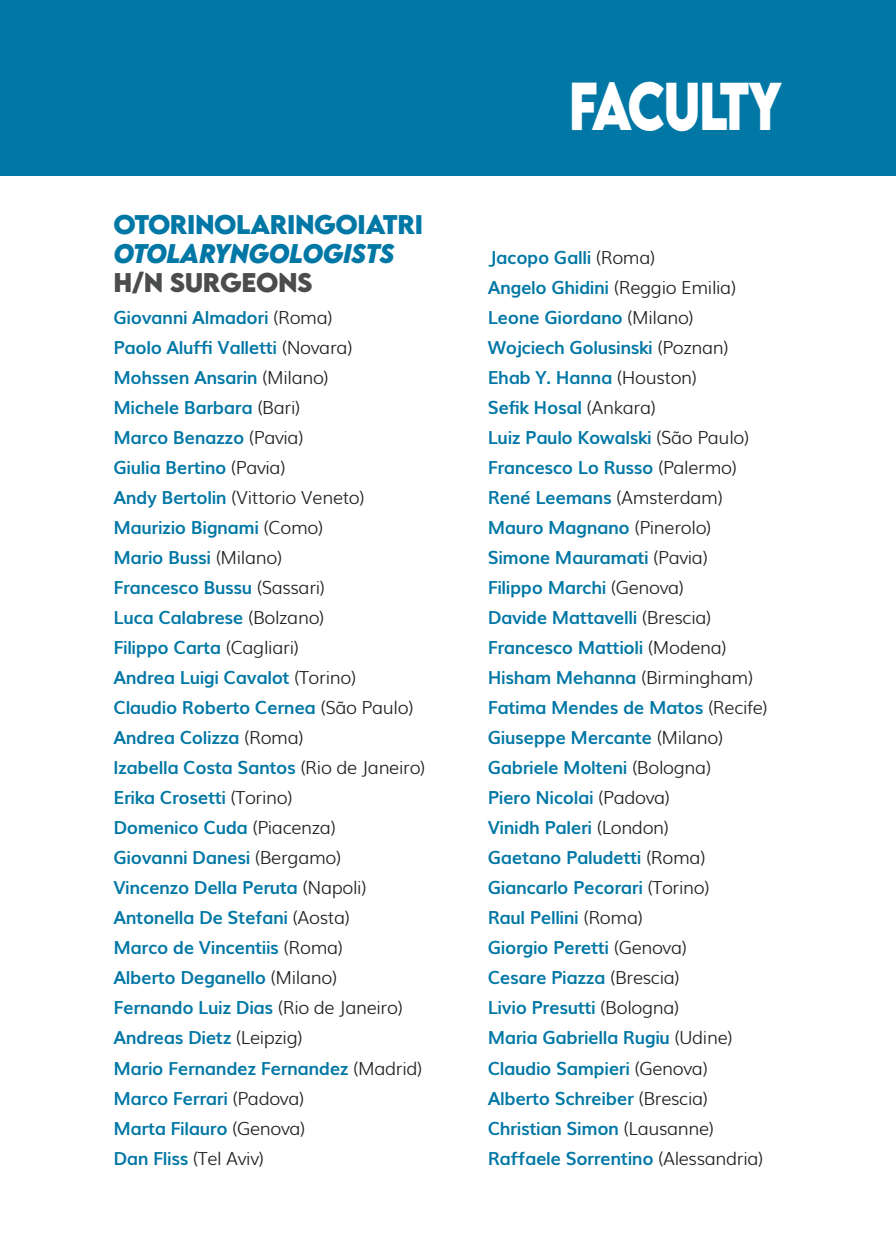
<style>
.page{position:relative;width:896px;height:1248px;background:#fff}
.page>*{position:absolute;margin:0;border:0;box-sizing:border-box;transform-origin:0 0}
.t1{font:700 60px "LEMONMILK";color:#fff;scale:.8 1}
.t2{font:700 24px "LEMONMILK";letter-spacing:-.02em;color:#0077a5}
.t3{font:italic 700 24px "LEMONMILK";letter-spacing:-.04em;color:#0077a5}
.t4{font:700 24px "LEMONMILK";color:#4b4c4d}
.t5{font:italic 700 24px "LEMONMILK";letter-spacing:-.02em;color:#0077a5}
.t6{font:700 18px/30px "Muli";letter-spacing:-.02em;color:#0077a5}
.t7{font:300 18px "Muli";letter-spacing:-.02em;color:#231f20}
.s1{font-weight:300;color:#231f20}
.s2{font-weight:700;color:#0077a5}
</style>
<div class="page">
<div style="left:0;top:0;width:896px;height:176px;background:#0077a5"></div>
<p class="t2" style="left:113px;top:208px;width:311px">OTORINOLARINGOIATRI</p>
<p class="t3" style="left:113px;top:237px;width:175px">OTOLARYNGOLO</p>
<p class="t5" style="left:323px;top:237px;width:73px">GISTS</p>
<p class="t4" style="left:113px;top:266px;width:182px">H/N SURGEONS</p>
<p class="t6" style="left:113px;top:301px;width:221px">Giovanni Almadori <span class="s1">(Roma)</span></p>
<p class="t6" style="left:113px;top:331px;width:241px">Paolo Aluffi Valletti <span class="s1">(Novara)</span></p>
<p class="t6" style="left:113px;top:361px;width:217px">Mohssen Ansarin <span class="s1">(Milano)</span></p>
<p class="t6" style="left:113px;top:391px;width:189px">Michele Barbara <span class="s1">(Bari)</span></p>
<p class="t6" style="left:113px;top:421px;width:192px">Marco Benazzo <span class="s1">(Pavia)</span></p>
<p class="t6" style="left:113px;top:451px;width:174px">Giulia Bertino <span class="s1">(Pavia)</span></p>
<p class="t7" style="left:113px;top:483px;width:253px"><span class="s2">Andy Bertolin</span> (Vittorio Veneto)</p>
<p class="t6" style="left:113px;top:511px;width:211px">Maurizio Bignami <span class="s1">(Como)</span></p>
<p class="t6" style="left:113px;top:541px;width:170px">Mario Bussi <span class="s1">(Milano)</span></p>
<p class="t6" style="left:113px;top:571px;width:213px">Francesco Bussu <span class="s1">(Sassari)</span></p>
<p class="t6" style="left:113px;top:601px;width:213px">Luca Calabrese <span class="s1">(Bolzano)</span></p>
<p class="t6" style="left:113px;top:631px;width:187px">Filippo Carta <span class="s1">(Cagliari)</span></p>
<p class="t6" style="left:113px;top:661px;width:244px">Andrea Luigi Cavalot <span class="s1">(Torino)</span></p>
<p class="t6" style="left:113px;top:691px;width:302px">Claudio Roberto Cernea <span class="s1">(São Paulo)</span></p>
<p class="t6" style="left:113px;top:721px;width:192px">Andrea Colizza <span class="s1">(Roma)</span></p>
<p class="t6" style="left:113px;top:751px;width:314px">Izabella Costa Santos <span class="s1">(Rio de Janeiro)<br></span>Erika Crosetti <span class="s1">(Torino)</span></p>
<p class="t6" style="left:113px;top:811px;width:224px">Domenico Cuda <span class="s1">(Piacenza)</span></p>
<p class="t6" style="left:113px;top:841px;width:229px">Giovanni Danesi <span class="s1">(Bergamo)</span></p>
<p class="t6" style="left:113px;top:871px;width:255px">Vincenzo Della Peruta <span class="s1">(Napoli)</span></p>
<p class="t6" style="left:113px;top:901px;width:238px">Antonella De Stefani <span class="s1">(Aosta)</span></p>
<p class="t6" style="left:113px;top:931px;width:231px">Marco de Vincentiis <span class="s1">(Roma)</span></p>
<p class="t6" style="left:113px;top:961px;width:225px">Alberto Deganello <span class="s1">(Milano)</span></p>
<p class="t6" style="left:113px;top:991px;width:291px">Fernando Luiz Dias <span class="s1">(Rio de Janeiro)</span></p>
<p class="t6" style="left:113px;top:1021px;width:191px">Andreas Dietz <span class="s1">(Leipzig)</span></p>
<p class="t6" style="left:113px;top:1051px;width:311px">Mario Fernandez Fernandez <span class="s1">(Madrid)</span></p>
<p class="t6" style="left:113px;top:1081px;width:192px">Marco Ferrari <span class="s1">(Padova)</span></p>
<p class="t6" style="left:113px;top:1111px;width:194px">Marta Filauro <span class="s1">(Genova)</span></p>
<p class="t7" style="left:113px;top:1143px;width:152px"><span class="s2">Dan Fliss</span> (Tel Aviv)</p>
<p class="t1" style="left:569px;top:66px;width:113px">FACULTY</p>
<p class="t6" style="left:488px;top:241px;width:169px">Jacopo Galli <span class="s1">(Roma)</span></p>
<p class="t7" style="left:488px;top:273px;width:250px"><span class="s2">Angelo Ghidini</span> (Reggio Emilia)</p>
<p class="t6" style="left:488px;top:301px;width:208px">Leone Giordano <span class="s1">(Milano)</span></p>
<p class="t6" style="left:488px;top:331px;width:243px">Wojciech Golusinski <span class="s1">(Poznan)</span></p>
<p class="t6" style="left:488px;top:361px;width:211px">Ehab Y. Hanna <span class="s1">(Houston)</span></p>
<p class="t6" style="left:488px;top:391px;width:170px">Sefik Hosal <span class="s1">(Ankara)</span></p>
<p class="t6" style="left:488px;top:421px;width:263px">Luiz Paulo Kowalski <span class="s1">(São Paulo)</span></p>
<p class="t6" style="left:488px;top:451px;width:251px">Francesco Lo Russo <span class="s1">(Palermo)</span></p>
<p class="t6" style="left:488px;top:481px;width:237px">René Leemans <span class="s1">(Amsterdam)</span></p>
<p class="t6" style="left:488px;top:511px;width:225px">Mauro Magnano <span class="s1">(Pinerolo)</span></p>
<p class="t6" style="left:488px;top:541px;width:222px">Simone Mauramati <span class="s1">(Pavia)</span></p>
<p class="t6" style="left:488px;top:571px;width:198px">Filippo Marchi <span class="s1">(Genova)</span></p>
<p class="t6" style="left:488px;top:601px;width:225px">Davide Mattavelli <span class="s1">(Brescia)</span></p>
<p class="t6" style="left:488px;top:631px;width:241px">Francesco Mattioli <span class="s1">(Modena)</span></p>
<p class="t6" style="left:488px;top:661px;width:267px">Hisham Mehanna <span class="s1">(Birmingham)</span></p>
<p class="t6" style="left:488px;top:691px;width:281px">Fatima Mendes de Matos <span class="s1">(Recife)</span></p>
<p class="t6" style="left:488px;top:721px;width:237px">Giuseppe Mercante <span class="s1">(Milano)</span></p>
<p class="t6" style="left:488px;top:751px;width:225px">Gabriele Molteni <span class="s1">(Bologna)</span></p>
<p class="t6" style="left:488px;top:781px;width:184px">Piero Nicolai <span class="s1">(Padova)</span></p>
<p class="t6" style="left:488px;top:811px;width:183px">Vinidh Paleri <span class="s1">(London)</span></p>
<p class="t6" style="left:488px;top:841px;width:219px">Gaetano Paludetti <span class="s1">(Roma)</span></p>
<p class="t6" style="left:488px;top:871px;width:223px">Giancarlo Pecorari <span class="s1">(Torino)</span></p>
<p class="t6" style="left:488px;top:901px;width:157px">Raul Pellini <span class="s1">(Roma)</span></p>
<p class="t6" style="left:488px;top:931px;width:201px">Giorgio Peretti <span class="s1">(Genova)</span></p>
<p class="t6" style="left:488px;top:961px;width:194px">Cesare Piazza <span class="s1">(Brescia)</span></p>
<p class="t6" style="left:488px;top:991px;width:193px">Livio Presutti <span class="s1">(Bologna)</span></p>
<p class="t6" style="left:488px;top:1021px;width:246px">Maria Gabriella Rugiu <span class="s1">(Udine)</span></p>
<p class="t6" style="left:488px;top:1051px;width:222px">Claudio Sampieri <span class="s1">(Genova)</span></p>
<p class="t6" style="left:488px;top:1081px;width:222px">Alberto Schreiber <span class="s1">(Brescia)</span></p>
<p class="t6" style="left:488px;top:1111px;width:228px">Christian Simon <span class="s1">(Lausanne)</span></p>
<p class="t6" style="left:488px;top:1141px;width:277px">Raffaele Sorrentino <span class="s1">(Alessandria)</span></p>
</div>
